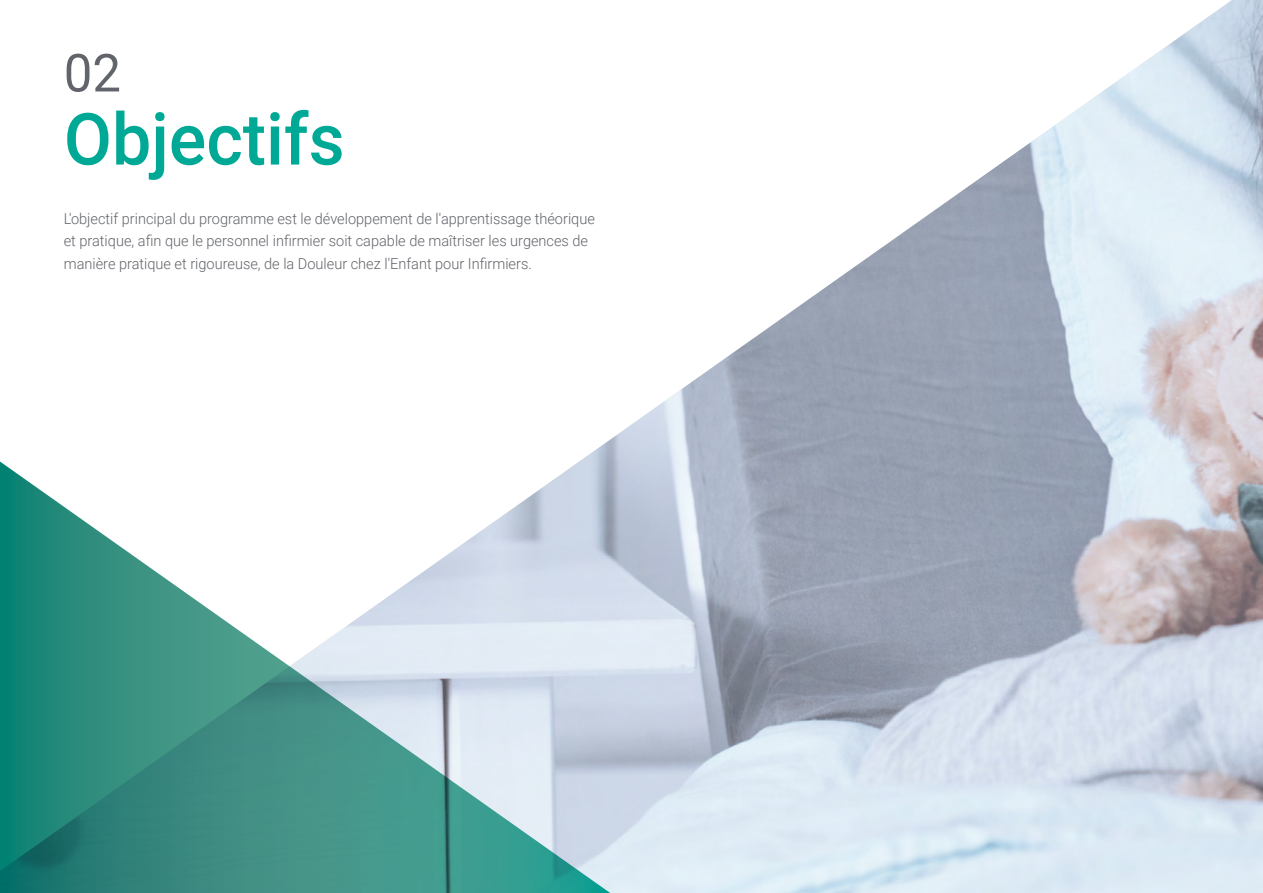
<style>
.page{position:relative;width:1263px;height:893px;background:#fff}
.page>*{position:absolute;margin:0;border:0;box-sizing:border-box;transform-origin:0 0}
.t1{font:500 72px "Roboto";color:#00a996}
.t2{font:52.5px "Roboto";color:#61646a}
.t3{font:300 15px/22.5px "Roboto";color:#61646a}
</style>
<div class="page">
<img style="left:601px;top:0;width:662px;height:893px">
<svg style="left:0;top:446px;width:640px;height:447px"></svg>
<h2 class="t2" style="left:64px;top:36px;width:59px">02</h2>
<h1 class="t1" style="left:64px;top:89px;width:282px">Objectifs</h1>
<p class="t3" style="left:64px;top:207px;width:533px">L'objectif principal du programme est le développement de l'apprentissage théorique et pratique, afin que le personnel infirmier soit capable de maîtriser les urgences de manière pratique et rigoureuse, de la Douleur chez l'Enfant pour Infirmiers.</p>
</div>
